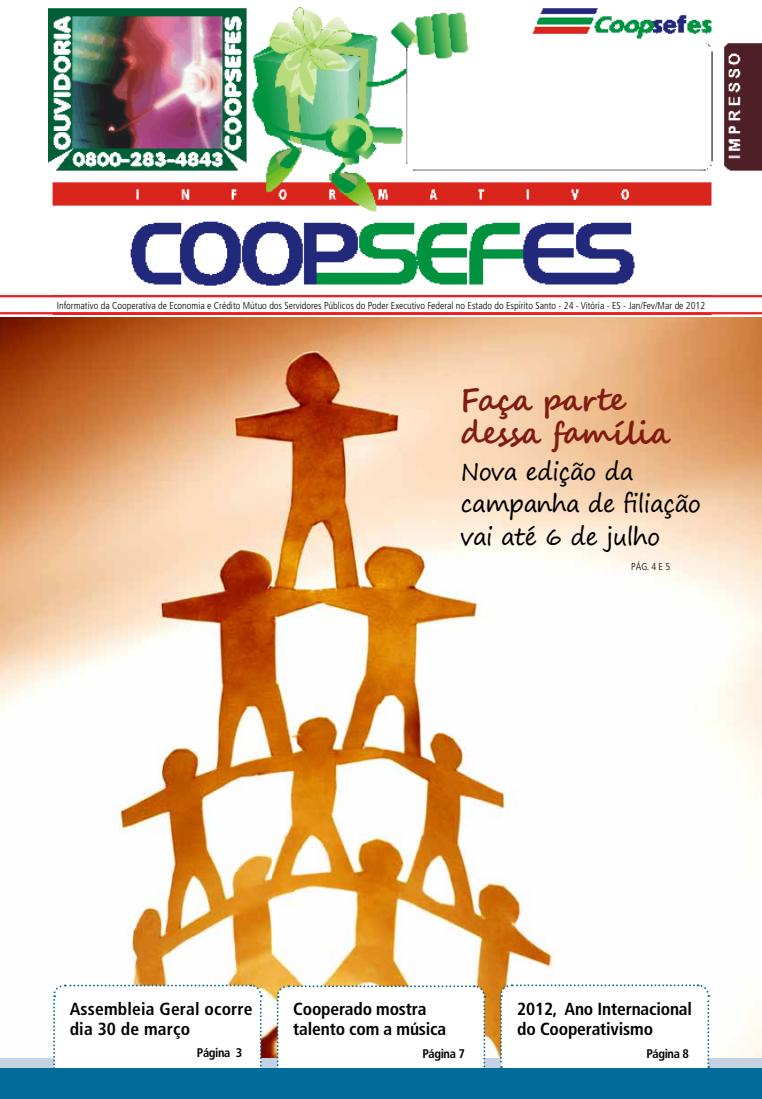
<style>
.page{position:relative;width:762px;height:1099px;background:#fff}
.page>*{position:absolute;margin:0;border:0;box-sizing:border-box;transform-origin:0 0}
.t1{font:700 31.25px/32.5px "Segoe Script";letter-spacing:-.03em;color:#811c10}
.t2{font:23.75px/32.5px "Segoe Print";color:#000}
.t3{font:condensed 17.5px/20px "Frutiger 67 Bold";letter-spacing:-.01em;color:#000}
.t4{font:condensed 17.5px/20px "Frutiger 67 Bold";letter-spacing:.01em;color:#000}
.t5{font:condensed 12.5px "Frutiger 67 Bold";letter-spacing:-.03em;color:#000}
.t6{font:300 condensed 10px "Frutiger";color:#000}
</style>
<div class="page">
<img style="left:0;top:317px;width:762px;height:741px">
<div style="left:0;top:1058px;width:762px;height:11px;background:#c5d2e1"></div>
<svg style="left:499px;top:983px;width:211px;height:85px"></svg>
<svg style="left:52px;top:983px;width:211px;height:85px"></svg>
<svg style="left:276px;top:984px;width:210px;height:84px"></svg>
<svg style="left:0;top:297px;width:762px;height:18px"></svg>
<img style="left:48px;top:7px;width:714px;height:305px">
<div style="left:54px;top:297px;width:657px;height:15px;background:#fff"></div>
<hr style="left:0;top:295px;width:762px;height:2px;background:#ed1d24">
<hr style="left:0;top:312px;width:762px;height:2px;background:#ed1d24">
<div style="left:0;top:1068px;width:762px;height:30px;background:#006c97"></div>
<p class="t6" style="left:57px;top:299px;width:650px">Informativo da Cooperativa de Economia e Crédito Mútuo dos Servidores Públicos do Poder Executivo Federal no Estado do Espírito Santo - 24 - Vitória - ES - Jan/Fev/Mar de 2012</p>
<h1 class="t1" style="left:461px;top:384px;width:215px">Faça parte dessa família</h1>
<h2 class="t2" style="left:461px;top:454px;width:246px">Nova edição da campanha de filiação vai até 6 de julho</h2>
<p class="t6" style="left:631px;top:561px;width:41px">Pág. 4 e 5</p>
<h3 class="t4" style="left:70px;top:998px;width:184px">Assembleia Geral ocorre dia 30 de março</h3>
<h3 class="t3" style="left:293px;top:999px;width:154px">Cooperado mostra talento com a música</h3>
<h3 class="t3" style="left:517px;top:999px;width:176px">2012, Ano Internacional do Cooperativismo</h3>
<p class="t5" style="left:197px;top:1045px;width:47px">Página 3</p>
<p class="t5" style="left:422px;top:1046px;width:44px">Página 7</p>
<p class="t5" style="left:646px;top:1046px;width:44px">Página 8</p>
</div>
